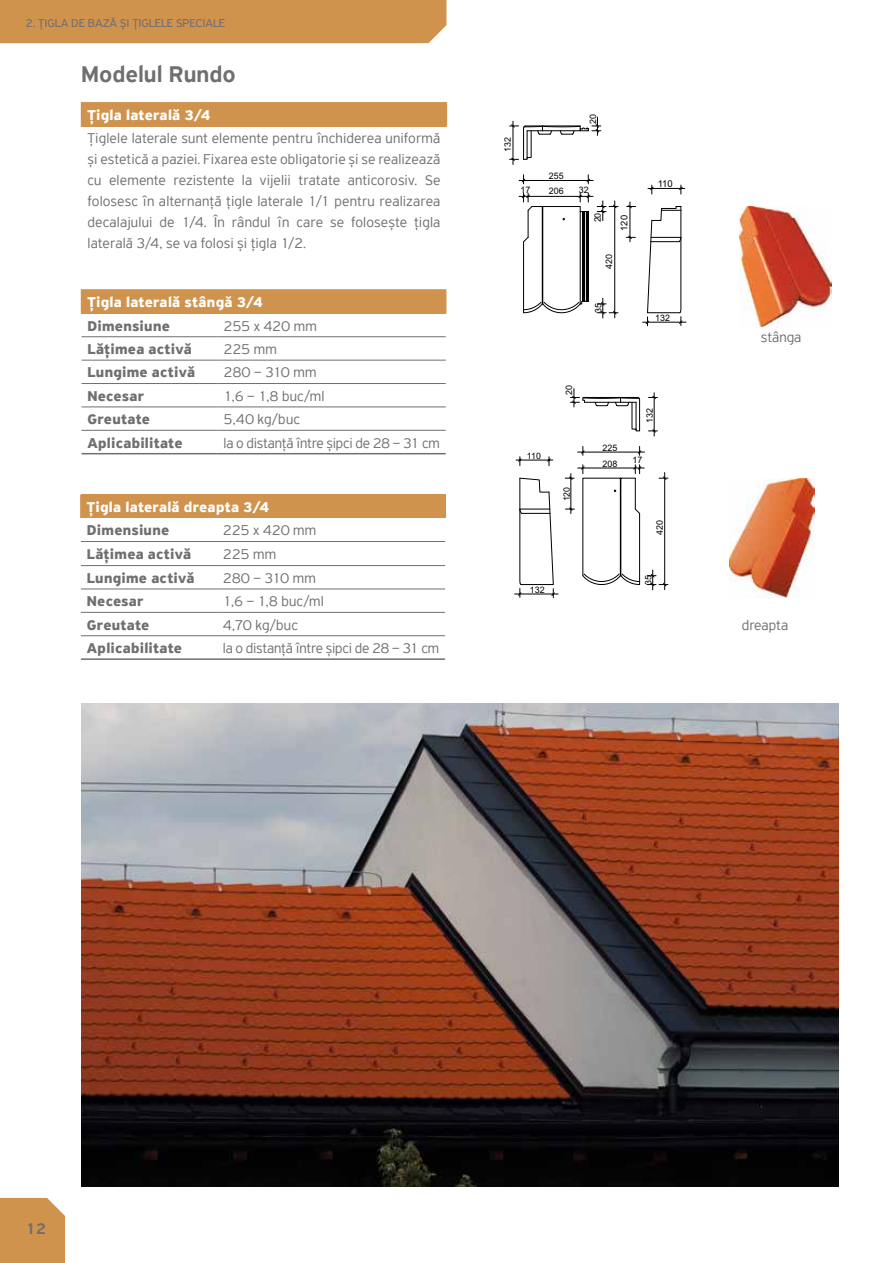
<style>
.page{position:relative;width:893px;height:1263px;background:#fff}
.page>*{position:absolute;margin:0;border:0;box-sizing:border-box;transform-origin:0 0}
.t1{font:500 24px "PF Highway Sans Pro";color:#706f6f}
.t2{font:500 16.5px "PF Highway Sans Pro";color:#706f6f}
.t3{font:300 15px/21px "PF Highway Sans Pro";color:#706f6f;text-align:justify}
.t4{font:700 15px "PF Highway Sans Pro";letter-spacing:.015em;color:#706f6f}
.t5{font:700 15px "PF Highway Sans Pro";letter-spacing:.015em;color:#fff}
.t6{font:12px "PF Highway Sans Pro";color:#706f6f}
.t7{font:9.45px "Arial";color:#000}
.t8{font:9.3px "Arial";color:#000}
.t9{font:9px/15.9px "Arial";color:#000}
.t10{font:8.85px "Arial";color:#000}
</style>
<div class="page">
<div style="left:0;top:1198px;width:65px;height:65px;background:#d0934d"></div>
<div style="left:0;top:0;width:446px;height:43px;background:#d0934d"></div>
<div style="left:82px;top:103px;width:364px;height:23px;background:#d0934d"></div>
<hr style="left:81px;top:102px;width:366px;height:2px;background:#d0934d">
<svg style="left:81px;top:104px;width:1px;height:21px"></svg>
<svg style="left:446px;top:104px;width:1px;height:21px"></svg>
<hr style="left:81px;top:125px;width:366px;height:2px;background:#d0934d">
<hr style="left:648px;top:188px;width:37px;height:1px;background:#000">
<hr style="left:643px;top:322px;width:43px;height:1px;background:#000">
<svg style="left:510px;top:117px;width:173px;height:209px"></svg>
<hr style="left:516px;top:460px;width:37px;height:1px;background:#000">
<hr style="left:515px;top:594px;width:43px;height:1px;background:#000">
<svg style="left:517px;top:389px;width:151px;height:209px"></svg>
<img style="left:739px;top:207px;width:93px;height:121px">
<img style="left:729px;top:479px;width:85px;height:119px">
<img style="left:81px;top:703px;width:758px;height:483px">
<div style="left:82px;top:290px;width:364px;height:23px;background:#d0934d"></div>
<hr style="left:81px;top:289px;width:137px;height:2px;background:#d0934d">
<svg style="left:81px;top:291px;width:1px;height:22px"></svg>
<hr style="left:218px;top:289px;width:228px;height:2px;background:#d0934d">
<hr style="left:82px;top:336px;width:136px;height:1px;background:#706f6f">
<hr style="left:218px;top:336px;width:228px;height:1px;background:#706f6f">
<hr style="left:82px;top:360px;width:136px;height:1px;background:#706f6f">
<hr style="left:218px;top:360px;width:228px;height:1px;background:#706f6f">
<hr style="left:82px;top:383px;width:136px;height:1px;background:#706f6f">
<hr style="left:218px;top:383px;width:228px;height:1px;background:#706f6f">
<hr style="left:82px;top:406px;width:136px;height:1px;background:#706f6f">
<hr style="left:218px;top:406px;width:228px;height:1px;background:#706f6f">
<hr style="left:82px;top:430px;width:136px;height:1px;background:#706f6f">
<hr style="left:218px;top:430px;width:228px;height:1px;background:#706f6f">
<hr style="left:82px;top:453px;width:136px;height:1px;background:#706f6f">
<hr style="left:218px;top:453px;width:228px;height:1px;background:#706f6f">
<div style="left:81px;top:495px;width:364px;height:23px;background:#d0934d"></div>
<hr style="left:80px;top:495px;width:2px;height:23px;background:#d0934d">
<hr style="left:444px;top:495px;width:2px;height:23px;background:#d0934d">
<hr style="left:217px;top:541px;width:228px;height:1px;background:#706f6f">
<hr style="left:217px;top:565px;width:228px;height:1px;background:#706f6f">
<hr style="left:217px;top:589px;width:228px;height:1px;background:#706f6f">
<hr style="left:217px;top:612px;width:228px;height:1px;background:#706f6f">
<hr style="left:217px;top:635px;width:228px;height:1px;background:#706f6f">
<hr style="left:217px;top:658px;width:228px;height:2px;background:#706f6f">
<hr style="left:81px;top:541px;width:136px;height:1px;background:#706f6f">
<hr style="left:81px;top:565px;width:136px;height:1px;background:#706f6f">
<hr style="left:81px;top:589px;width:136px;height:1px;background:#706f6f">
<hr style="left:81px;top:612px;width:136px;height:1px;background:#706f6f">
<hr style="left:81px;top:635px;width:136px;height:1px;background:#706f6f">
<hr style="left:81px;top:658px;width:136px;height:2px;background:#706f6f">
<p class="t6" style="left:26px;top:16px;width:201px">2. ŢIGLA DE BAZĂ ȘI ŢIGLELE SPECIALE</p>
<h1 class="t1" style="left:81px;top:60px;width:156px">Modelul Rundo</h1>
<p class="t5" style="left:88px;top:106px;width:125px">Ţigla laterală 3/4</p>
<p class="t3" style="left:88px;top:128px;width:354px">Ţiglele laterale sunt elemente pentru închiderea uniformă și estetică a paziei. Fixarea este obligatorie și se realizează cu elemente rezistente la vijelii tratate anticorosiv. Se folosesc în alternanţă ţigle laterale 1/1 pentru realizarea decalajului de 1/4. În rândul în care se folosește ţigla laterală 3/4, se va folosi și ţigla 1/2.</p>
<p class="t5" style="left:88px;top:293px;width:177px">Ţigla laterală stângă 3/4</p>
<p class="t4" style="left:88px;top:317px;width:84px">Dimensiune</p>
<p class="t3" style="left:224px;top:315px;width:95px">255 x 420 mm</p>
<p class="t4" style="left:88px;top:340px;width:106px">Lăţimea activă</p>
<p class="t3" style="left:224px;top:338px;width:55px">225 mm</p>
<p class="t4" style="left:88px;top:364px;width:109px">Lungime activă</p>
<p class="t3" style="left:224px;top:362px;width:94px">280 – 310 mm</p>
<p class="t4" style="left:88px;top:387px;width:58px">Necesar</p>
<p class="t3" style="left:224px;top:385px;width:102px">1,6 – 1,8 buc/ml</p>
<p class="t4" style="left:88px;top:410px;width:64px">Greutate</p>
<p class="t3" style="left:224px;top:409px;width:78px">5,40 kg/buc</p>
<p class="t4" style="left:88px;top:434px;width:97px">Aplicabilitate</p>
<p class="t3" style="left:224px;top:432px;width:218px">la o distanţă între șipci de 28 – 31 cm</p>
<p class="t5" style="left:87px;top:498px;width:184px">Ţigla laterală dreapta 3/4</p>
<p class="t4" style="left:87px;top:522px;width:84px">Dimensiune</p>
<p class="t3" style="left:223px;top:520px;width:95px">225 x 420 mm</p>
<p class="t4" style="left:87px;top:545px;width:106px">Lăţimea activă</p>
<p class="t3" style="left:223px;top:543px;width:55px">225 mm</p>
<p class="t4" style="left:87px;top:569px;width:109px">Lungime activă</p>
<p class="t3" style="left:223px;top:567px;width:94px">280 – 310 mm</p>
<p class="t4" style="left:87px;top:592px;width:58px">Necesar</p>
<p class="t3" style="left:223px;top:591px;width:102px">1,6 – 1,8 buc/ml</p>
<p class="t4" style="left:87px;top:616px;width:64px">Greutate</p>
<p class="t3" style="left:223px;top:614px;width:76px">4,70 kg/buc</p>
<p class="t4" style="left:87px;top:639px;width:97px">Aplicabilitate</p>
<p class="t3" style="left:223px;top:637px;width:218px">la o distanţă între șipci de 28 – 31 cm</p>
<p class="t10" style="left:502px;top:152px;width:16px;rotate:-90deg">132</p>
<p class="t10" style="left:587px;top:124px;width:11px;rotate:-90deg">20</p>
<p class="t10" style="left:549px;top:170px;width:16px">255</p>
<p class="t10" style="left:520px;top:183px;width:11px">17</p>
<p class="t10" style="left:549px;top:185px;width:16px">206</p>
<p class="t10" style="left:579px;top:183px;width:11px">32</p>
<p class="t10" style="left:592px;top:222px;width:11px;rotate:-90deg">20</p>
<p class="t8" style="left:618px;top:231px;width:17px;rotate:-90deg">120</p>
<p class="t10" style="left:603px;top:269px;width:16px;rotate:-90deg">420</p>
<p class="t10" style="left:592px;top:313px;width:11px;rotate:-90deg">35</p>
<p class="t7" style="left:658px;top:178px;width:17px">110</p>
<p class="t10" style="left:655px;top:312px;width:16px">132</p>
<p class="t9" style="left:561px;top:395px;width:11px;rotate:-90deg">20</p>
<p class="t10" style="left:527px;top:450px;width:16px">110</p>
<p class="t10" style="left:560px;top:501px;width:16px;rotate:-90deg">120</p>
<p class="t9" style="left:530px;top:582px;width:16px">132</p>
<p class="t9" style="left:602px;top:440px;width:16px">225<br>208</p>
<p class="t9" style="left:642px;top:423px;width:16px;rotate:-90deg">132</p>
<p class="t9" style="left:633px;top:452px;width:11px">17</p>
<p class="t9" style="left:651px;top:535px;width:16px;rotate:-90deg">420</p>
<p class="t9" style="left:640px;top:585px;width:11px;rotate:-90deg">35</p>
<p class="t3" style="left:761px;top:327px;width:42px">stânga</p>
<p class="t3" style="left:742px;top:615px;width:48px">dreapta</p>
<p class="t2" style="left:26px;top:1218px;width:22px">12</p>
</div>
